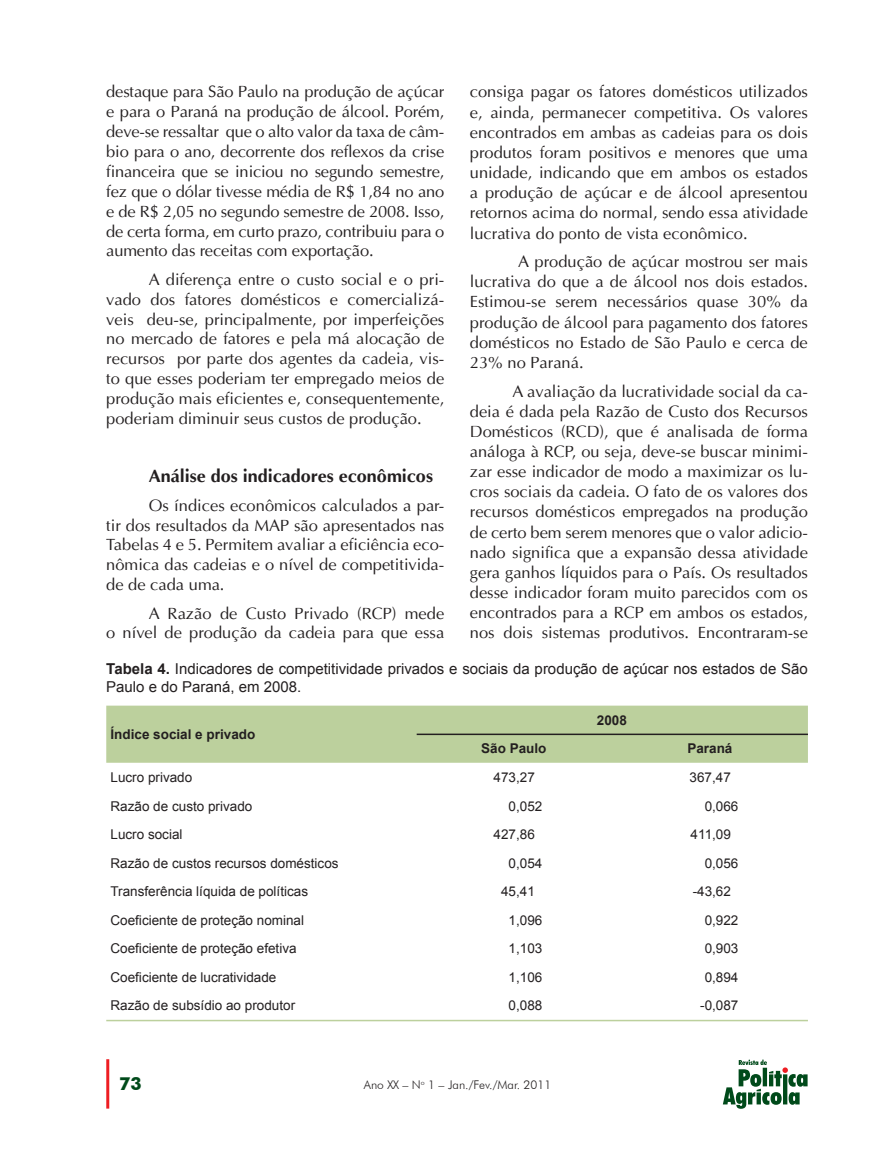
<style>
.page{position:relative;width:893px;height:1149px;background:#fff}
.page>*{position:absolute;margin:0;border:0;box-sizing:border-box;transform-origin:0 0}
.t1{font:700 18px "Ottawa";color:#231f20}
.t2{font:700 18px "Futura BT";color:#004a1a}
.t3{font:16.5px/20.1px "Ottawa Plain";color:#231f20;text-align:justify}
.t4{font:15px/18px "Arial";color:#231f20}
.t5{font:13.5px "Arial";color:#231f20}
.t6{font:700 13.5px "Arial";color:#231f20}
.t7{font:300 12px "Futura BT";color:#231f20}
.s1{font-weight:700}
</style>
<div class="page">
<hr style="left:106px;top:1058px;width:3px;height:50px;background:#ee1d23">
<svg style="left:723px;top:1059px;width:85px;height:49px"></svg>
<div style="left:106px;top:705px;width:702px;height:57px;background:#bcd09d"></div>
<hr style="left:106px;top:1019px;width:702px;height:1px;background:#bcd09d">
<hr style="left:417px;top:733px;width:391px;height:1px;background:#231f20">
<p class="t3" style="left:106px;top:82px;width:340px">destaque para São Paulo na produção de açúcar e para o Paraná na produção de álcool. Porém, deve-se ressaltar que o alto valor da taxa de câm&shy;bio para o ano, decorrente dos reflexos da crise financeira que se iniciou no segundo semestre, fez que o dólar tivesse média de R$ 1,84 no ano e de R$ 2,05 no segundo semestre de 2008. Isso, de certa forma, em curto prazo, contribuiu para o aumento das receitas com exportação.</p>
<p class="t3" style="left:106px;top:269px;width:340px;text-indent:43px">A diferença entre o custo social e o pri&shy;vado dos fatores domésticos e comercializá&shy;veis deu-se, principalmente, por imperfeições no mercado de fatores e pela má alocação de recursos por parte dos agentes da cadeia, vis&shy;to que esses poderiam ter empregado meios de produção mais eficientes e, consequentemente, poderiam diminuir seus custos de produção.</p>
<p class="t3" style="left:470px;top:82px;width:340px">consiga pagar os fatores domésticos utilizados e, ainda, permanecer competitiva. Os valores encontrados em ambas as cadeias para os dois produtos foram positivos e menores que uma unidade, indicando que em ambos os estados a produção de açúcar e de álcool apresentou retornos acima do normal, sendo essa atividade lucrativa do ponto de vista econômico.</p>
<p class="t3" style="left:470px;top:251px;width:340px;text-indent:48px">A produção de açúcar mostrou ser mais lucrativa do que a de álcool nos dois estados.<br>Estimou-se serem necessários quase 30% da produção de álcool para pagamento dos fatores domésticos no Estado de São Paulo e cerca de 23% no Paraná.</p>
<p class="t3" style="left:470px;top:381px;width:340px;text-indent:43px">A avaliação da lucratividade social da ca&shy;deia é dada pela Razão de Custo dos Recursos Domésticos (RCD), que é analisada de forma análoga à RCP, ou seja, deve-se buscar minimi&shy;zar esse indicador de modo a maximizar os lu&shy;cros sociais da cadeia. O fato de os valores dos recursos domésticos empregados na produção de certo bem serem menores que o valor adicio&shy;nado significa que a expansão dessa atividade gera ganhos líquidos para o País. Os resultados desse indicador foram muito parecidos com os encontrados para a RCP em ambos os estados, nos dois sistemas produtivos. Encontraram-se</p>
<p class="t4" style="left:106px;top:659px;width:703px"><span class="s1">Tabela 4.</span> Indicadores de competitividade privados e sociais da produção de açúcar nos estados de São<br>Paulo e do Paraná, em 2008.</p>
<p class="t6" style="left:111px;top:725px;width:146px">Índice social e privado</p>
<p class="t1" style="left:149px;top:465px;width:286px">Análise dos indicadores econômicos</p>
<p class="t3" style="left:106px;top:495px;width:340px;text-indent:43px">Os índices econômicos calculados a par&shy;tir dos resultados da MAP são apresentados nas Tabelas 4 e 5. Permitem avaliar a eficiência eco&shy;nômica das cadeias e o nível de competitivida&shy;de de cada uma.</p>
<p class="t3" style="left:106px;top:603px;width:340px;text-align:right">A Razão de Custo Privado (RCP) mede<br>o nível de produção da cadeia para que essa</p>
<p class="t6" style="left:597px;top:710px;width:32px">2008</p>
<p class="t6" style="left:481px;top:739px;width:67px">São Paulo</p>
<p class="t6" style="left:687px;top:739px;width:47px">Paraná</p>
<p class="t5" style="left:111px;top:768px;width:83px">Lucro privado</p>
<p class="t5" style="left:494px;top:768px;width:43px">473,27</p>
<p class="t5" style="left:690px;top:768px;width:43px">367,47</p>
<p class="t5" style="left:111px;top:796px;width:143px">Razão de custo privado</p>
<p class="t5" style="left:509px;top:796px;width:35px">0,052</p>
<p class="t5" style="left:705px;top:796px;width:35px">0,066</p>
<p class="t5" style="left:111px;top:825px;width:74px">Lucro social</p>
<p class="t5" style="left:494px;top:825px;width:43px">427,86</p>
<p class="t5" style="left:691px;top:825px;width:42px">411,09</p>
<p class="t5" style="left:111px;top:853px;width:230px">Razão de custos recursos domésticos</p>
<p class="t5" style="left:509px;top:853px;width:35px">0,054</p>
<p class="t5" style="left:705px;top:853px;width:35px">0,056</p>
<p class="t5" style="left:111px;top:882px;width:199px">Transferência líquida de políticas</p>
<p class="t5" style="left:501px;top:882px;width:35px">45,41</p>
<p class="t5" style="left:693px;top:882px;width:40px">-43,62</p>
<p class="t5" style="left:111px;top:910px;width:195px">Coeficiente de proteção nominal</p>
<p class="t5" style="left:509px;top:910px;width:35px">1,096</p>
<p class="t5" style="left:705px;top:910px;width:35px">0,922</p>
<p class="t5" style="left:111px;top:939px;width:188px">Coeficiente de proteção efetiva</p>
<p class="t5" style="left:509px;top:939px;width:35px">1,103</p>
<p class="t5" style="left:705px;top:939px;width:35px">0,903</p>
<p class="t5" style="left:111px;top:967px;width:167px">Coeficiente de lucratividade</p>
<p class="t5" style="left:509px;top:967px;width:35px">1,106</p>
<p class="t5" style="left:705px;top:967px;width:35px">0,894</p>
<p class="t5" style="left:111px;top:996px;width:186px">Razão de subsídio ao produtor</p>
<p class="t5" style="left:509px;top:996px;width:35px">0,088</p>
<p class="t5" style="left:700px;top:996px;width:40px">-0,087</p>
<p class="t2" style="left:119px;top:1072px;width:24px">73</p>
<p class="t7" style="left:364px;top:1077px;width:189px">Ano XX – N<sup>o</sup> 1 – Jan./Fev./Mar. 2011</p>
</div>
